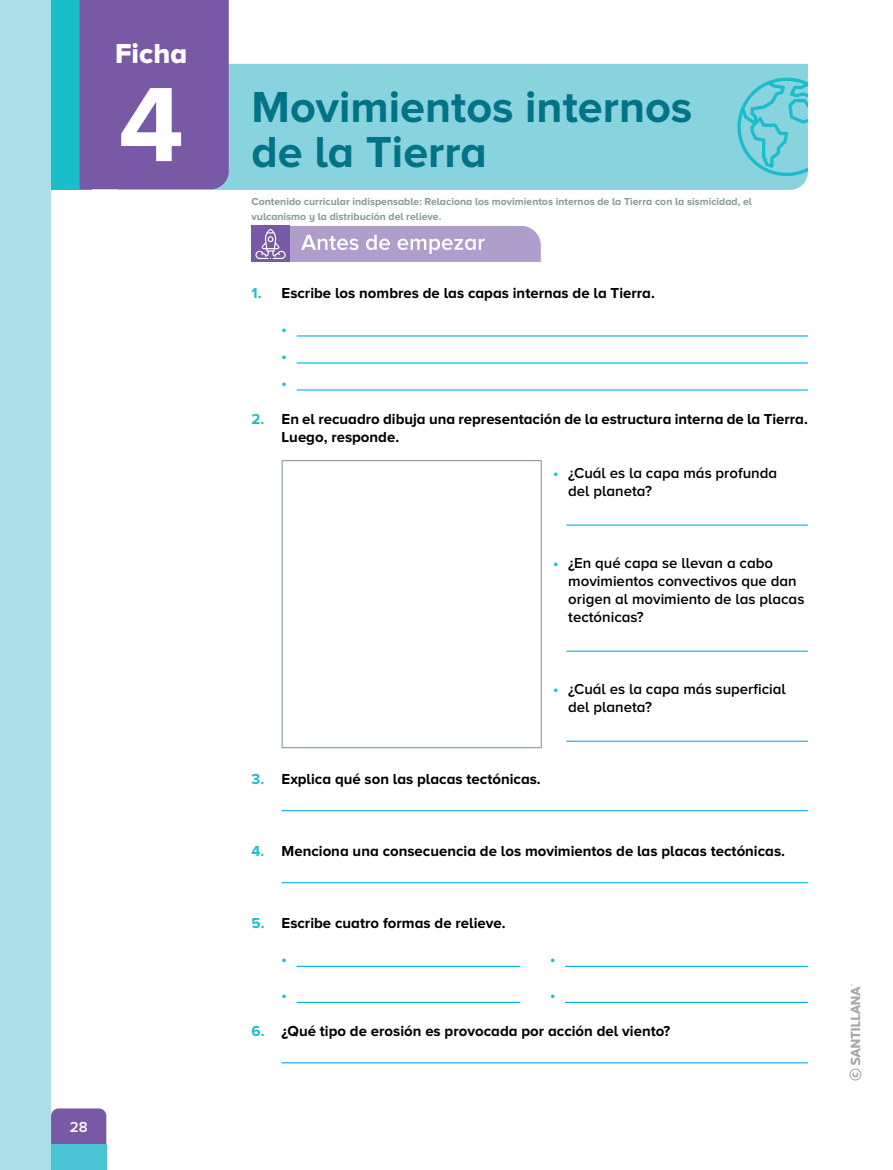
<style>
.page{position:relative;width:893px;height:1170px;background:#fff}
.page>*{position:absolute;margin:0;border:0;box-sizing:border-box;transform-origin:0 0}
.t1{font:700 109.5px "Proxima Nova A";color:#fff}
.t2{font:700 45px/45px "Proxima Nova A";color:#007484}
.t3{font:28.5px "Proxima Nova A Extrabld";color:#fff}
.t4{font:700 15px/18px "Proxima Nova A";color:#000}
.t5{font:600 15px/18px "Proxima Nova A";color:#000}
.t6{font:700 15px/27px "Proxima Nova A";color:#1abecb;text-align:justify}
.t7{font:600 15px "Proxima Nova A";color:#fff}
.t8{font:700 10.5px/15px "Proxima Nova A";color:#869c96}
.s1{color:#1abecb}
.s2{font-weight:700;color:#1abecb}
</style>
<div class="page">
<div style="left:0;top:0;width:51px;height:1169px;background:#abdee7"></div>
<div style="left:118px;top:64px;width:690px;height:126px;background:#89d3df"></div>
<svg style="left:731px;top:78px;width:77px;height:101px;background:#71ceda"></svg>
<div style="left:51px;top:0;width:41px;height:189px;background:#1abecb"></div>
<div style="left:80px;top:0;width:149px;height:189px;background:#7759a5"></div>
<div style="left:51px;top:1108px;width:55px;height:36px;background:#7759a5"></div>
<div style="left:51px;top:1144px;width:55px;height:25px;background:#4ac4d4"></div>
<svg style="left:251px;top:226px;width:290px;height:36px;background:#b1a1cd"></svg>
<hr style="left:297px;top:335px;width:511px;height:1px;background:#00aeef">
<hr style="left:297px;top:362px;width:511px;height:1px;background:#00aeef">
<hr style="left:297px;top:389px;width:511px;height:1px;background:#00aeef">
<hr style="left:282px;top:810px;width:526px;height:1px;background:#00aeef">
<hr style="left:282px;top:882px;width:526px;height:1px;background:#00aeef">
<hr style="left:282px;top:1062px;width:526px;height:1px;background:#00aeef">
<svg style="left:283px;top:461px;width:525px;height:286px"></svg>
<hr style="left:282px;top:461px;width:1px;height:286px;background:#869c96">
<hr style="left:541px;top:461px;width:1px;height:286px;background:#869c96">
<hr style="left:282px;top:747px;width:260px;height:1px;background:#869c96">
<hr style="left:282px;top:460px;width:260px;height:1px;background:#869c96">
<hr style="left:566px;top:524px;width:242px;height:1px;background:#00aeef">
<hr style="left:566px;top:650px;width:242px;height:1px;background:#00aeef">
<hr style="left:566px;top:740px;width:242px;height:1px;background:#00aeef">
<hr style="left:297px;top:965px;width:223px;height:1px;background:#00aeef">
<hr style="left:565px;top:965px;width:243px;height:1px;background:#00aeef">
<hr style="left:297px;top:1001px;width:223px;height:1px;background:#00aeef">
<hr style="left:565px;top:1001px;width:243px;height:1px;background:#00aeef">
<svg style="left:849px;top:984px;width:12px;height:96px"></svg>
<h3 class="t3" style="left:115px;top:37px;width:74px">Ficha</h3>
<h1 class="t1" style="left:118px;top:62px;width:67px">4</h1>
<p class="t7" style="left:70px;top:1118px;width:19px">28</p>
<h2 class="t2" style="left:252px;top:84px;width:442px">Movimientos internos de la Tierra</h2>
<p class="t8" style="left:252px;top:194px;width:502px">Contenido curricular indispensable: Relaciona los movimientos internos de la Tierra con la sismicidad, el vulcanismo y la distribución del relieve.</p>
<p class="t4" style="left:252px;top:284px;width:405px"><span class="s1">1.</span> Escribe los nombres de las capas internas de la Tierra.</p>
<p class="t6" style="left:282px;top:315px;width:7px">• • •</p>
<p class="t4" style="left:282px;top:410px;width:528px;text-indent:-30px"><span class="s1">2.</span> En el recuadro dibuja una representación de la estructura interna de la Tierra.<br>Luego, responde.</p>
<p class="t5" style="left:568px;top:464px;width:210px;text-indent:-15px"><span class="s2">•</span> ¿Cuál es la capa más profunda del planeta?</p>
<p class="t5" style="left:568px;top:554px;width:238px;text-indent:-15px"><span class="s2">•</span> ¿En qué capa se llevan a cabo movimientos convectivos que dan origen al movimiento de las placas tectónicas?</p>
<p class="t5" style="left:568px;top:680px;width:219px;text-indent:-15px"><span class="s2">•</span> ¿Cuál es la capa más superficial del planeta?</p>
<p class="t4" style="left:252px;top:770px;width:291px"><span class="s1">3.</span> Explica qué son las placas tectónicas.</p>
<p class="t4" style="left:252px;top:842px;width:535px"><span class="s1">4.</span> Menciona una consecuencia de los movimientos de las placas tectónicas.</p>
<p class="t4" style="left:252px;top:914px;width:255px"><span class="s1">5.</span> Escribe cuatro formas de relieve.</p>
<p class="t6" style="left:282px;top:945px;width:7px">•</p>
<p class="t6" style="left:550px;top:945px;width:7px">•</p>
<p class="t6" style="left:282px;top:981px;width:7px">•</p>
<p class="t6" style="left:550px;top:981px;width:7px">•</p>
<p class="t4" style="left:252px;top:1022px;width:420px"><span class="s1">6.</span> ¿Qué tipo de erosión es provocada por acción del viento?</p>
</div>
